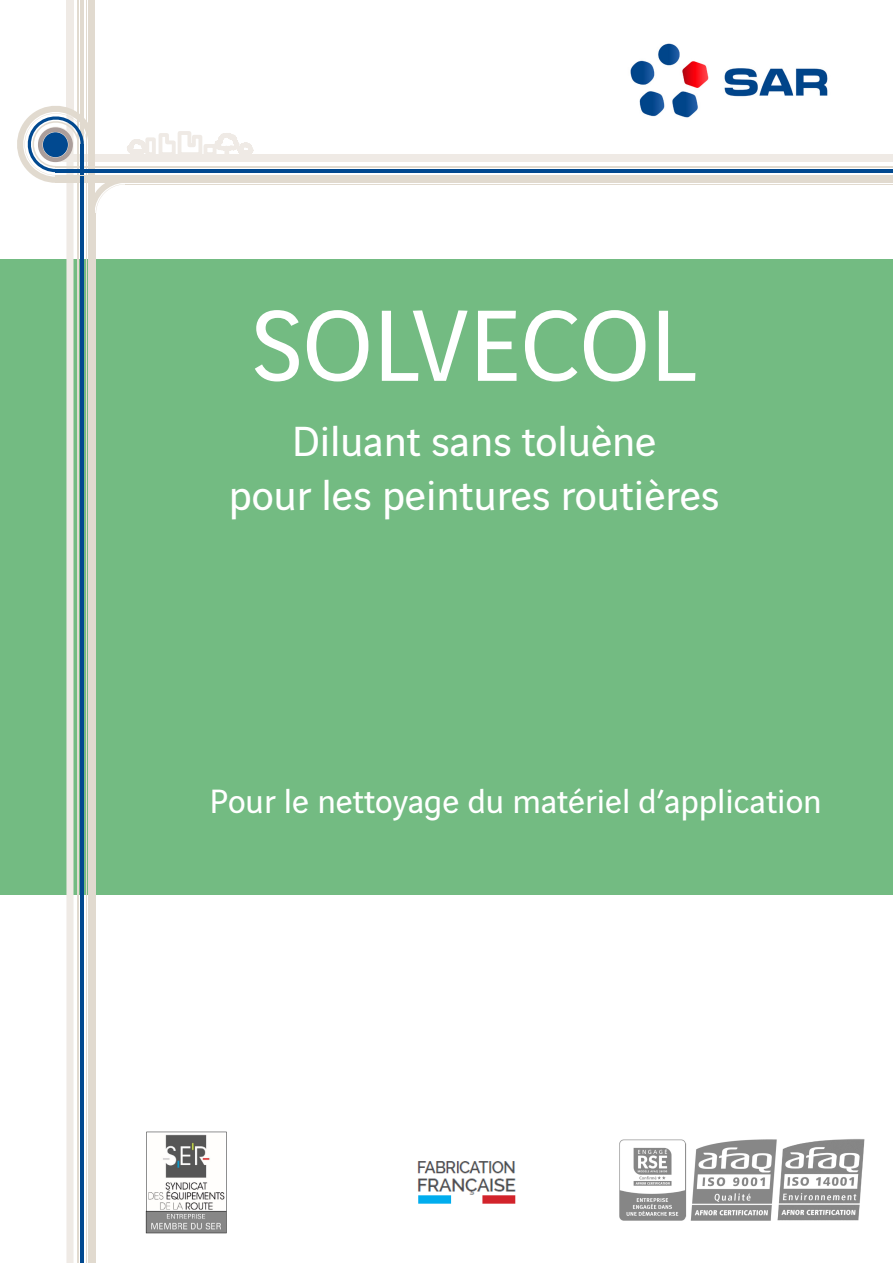
<style>
.page{position:relative;width:893px;height:1263px;background:#fff}
.page>*{position:absolute;margin:0;border:0;box-sizing:border-box;transform-origin:0 0}
.t1{font:108px "Vinci Sans";color:#fff}
.t2{font:45px "Vinci Sans";color:#fff}
.t3{font:36px "Vinci Sans";color:#fff}
</style>
<div class="page">
<div style="left:0;top:259px;width:893px;height:636px;background:#73bb82"></div>
<svg style="left:126px;top:131px;width:157px;height:46px"></svg>
<div style="left:56px;top:155px;width:837px;height:7px;background:#efeae5"></div>
<div style="left:66px;top:0;width:8px;height:111px;background:#efeae5"></div>
<div style="left:56px;top:177px;width:837px;height:6px;background:#e1dacf"></div>
<div style="left:88px;top:0;width:7px;height:1263px;background:#e1dacf"></div>
<hr style="left:56px;top:166px;width:837px;height:1px;background:#e1dacf">
<hr style="left:87px;top:0;width:1px;height:1263px;background:#e1dacf">
<hr style="left:77px;top:0;width:2px;height:1263px;background:#e1dacf">
<hr style="left:81px;top:0;width:3px;height:1263px;background:#e1dacf">
<svg style="left:17px;top:102px;width:109px;height:1161px"></svg>
<hr style="left:56px;top:169px;width:837px;height:3px;background:#014990">
<hr style="left:56px;top:175px;width:837px;height:1px;background:#e1dacf">
<hr style="left:96px;top:214px;width:1px;height:1049px;background:#e1dacf">
<hr style="left:125px;top:184px;width:768px;height:1px;background:#e1dacf">
<div style="left:43px;top:132px;width:25px;height:25px;background:#014990;border-radius:50%"></div>
<div style="left:38px;top:127px;width:35px;height:35px;border:5px solid #ab9e9b;border-radius:50%"></div>
<img style="left:417px;top:1161px;width:99px;height:43px">
<img style="left:146px;top:1131px;width:81px;height:103px">
<img style="left:619px;top:1139px;width:246px;height:82px">
<img style="left:630px;top:43px;width:198px;height:75px">
<p class="t1" style="left:252px;top:265px;width:446px">SOLVECOL</p>
<p class="t2" style="left:292px;top:408px;width:366px">Diluant sans toluène</p>
<p class="t2" style="left:229px;top:462px;width:492px">pour les peintures routières</p>
<p class="t3" style="left:209px;top:774px;width:614px">Pour le nettoyage du matériel d’application</p>
</div>
